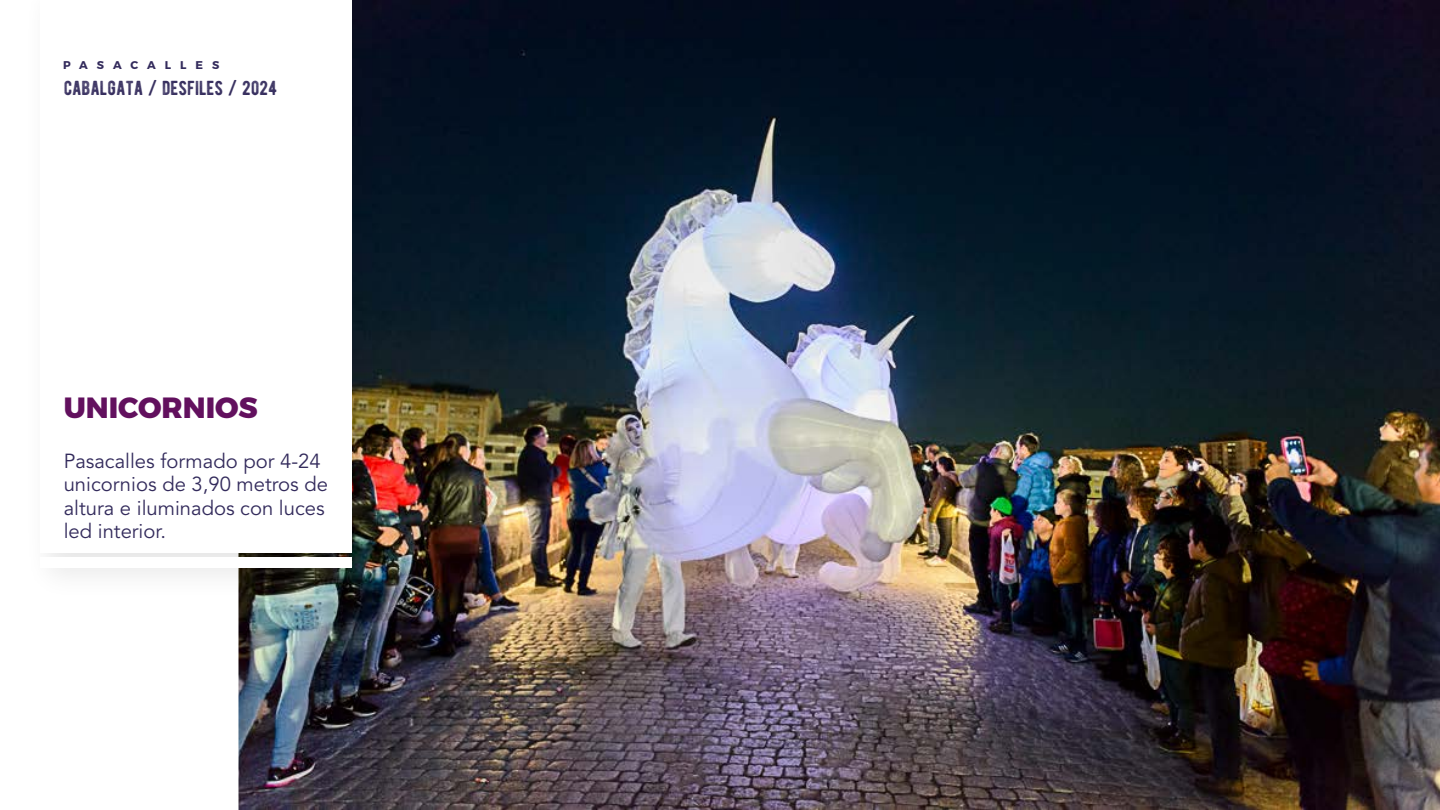
<style>
.page{position:relative;width:1440px;height:810px;background:#fff}
.page>*{position:absolute;margin:0;border:0;box-sizing:border-box;transform-origin:0 0}
.t1{font:800 29.25px "Montserrat";color:#62105e}
.t2{font:20.25px/23.2px "Avenir LT Std";color:#332b5c}
.t3{font:20.25px "BERNIERDISTRESSED";color:#332b5c}
.t4{font:700 11.25px "Montserrat";letter-spacing:.795em;color:#332b5c}
</style>
<div class="page">
<img style="left:238px;top:0;width:1202px;height:810px">
<div style="left:23px;top:0;width:362px;height:601px;background:#000;opacity:.1"></div>
<div style="left:41px;top:0;width:311px;height:553px;background:#fff"></div>
<div style="left:41px;top:557px;width:311px;height:10px;background:#fff"></div>
<p class="t4" style="left:63px;top:58px;width:158px">PASACALLES</p>
<p class="t3" style="left:64px;top:78px;width:215px">CABALGATA / DESFILES / 2024</p>
<h1 class="t1" style="left:64px;top:390px;width:196px">UNICORNIOS</h1>
<p class="t2" style="left:64px;top:450px;width:266px">Pasacalles formado por 4-24 unicornios de 3,90 metros de altura e iluminados con luces led interior.</p>
</div>
